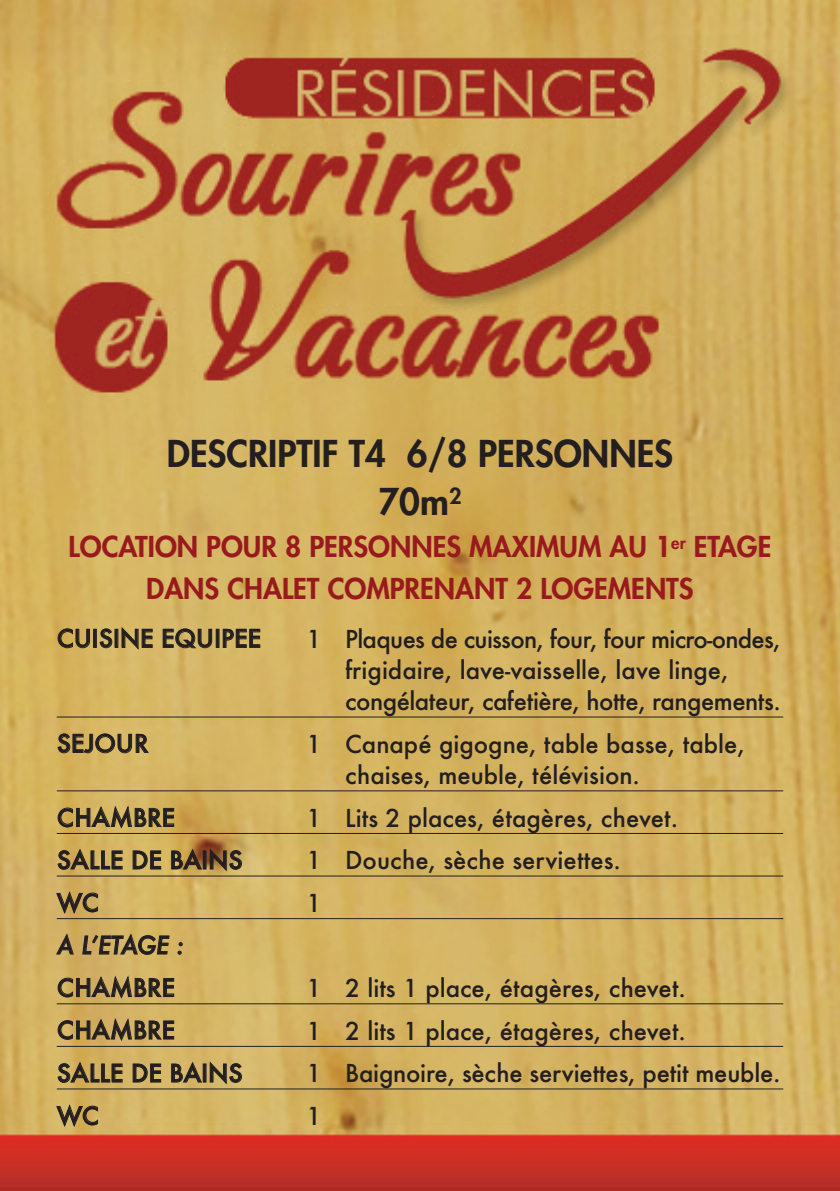
<style>
.page{position:relative;width:840px;height:1191px;background:#fff}
.page>*{position:absolute;margin:0;border:0;box-sizing:border-box;transform-origin:0 0}
.t1{font:800 36px/48px "Futura";color:#231f20;text-align:center}
.t2{font:800 28px/42px "Futura";color:#981a1d;text-align:center}
.t3{font:500 24px/31.2px "Futura";color:#231f20}
.t4{font:500 24px/31.2px "Futura";letter-spacing:-.02em;color:#231f20}
.t5{font:italic 500 24px "Futura";color:#231f20}
</style>
<div class="page">
<img style="left:0;top:0;width:839px;height:1190px">
<hr style="left:57px;top:716px;width:725px;height:1px;background:#231f20">
<hr style="left:57px;top:790px;width:725px;height:1px;background:#231f20">
<hr style="left:57px;top:833px;width:725px;height:1px;background:#231f20">
<hr style="left:57px;top:875px;width:725px;height:1px;background:#231f20">
<hr style="left:57px;top:918px;width:725px;height:1px;background:#231f20">
<hr style="left:57px;top:1003px;width:725px;height:1px;background:#231f20">
<hr style="left:57px;top:1046px;width:725px;height:1px;background:#231f20">
<hr style="left:57px;top:1088px;width:725px;height:1px;background:#231f20">
<h1 class="t1" style="left:167px;top:433px;width:507px">DESCRIPTIF T4 6/8 PERSONNES<br>70m<sup>2</sup></h1>
<p class="t2" style="left:69px;top:528px;width:703px">LOCATION POUR 8 PERSONNES MAXIMUM AU 1<sup>er</sup> ETAGE<br>DANS CHALET COMPRENANT 2 LOGEMENTS</p>
<p class="t3" style="left:57px;top:623px;width:206px">CUISINE EQUIPEE</p>
<p class="t4" style="left:345px;top:624px;width:437px;text-indent:-39px">1 Plaques de cuisson, four, four micro-ondes, frigidaire, lave-vaisselle, lave linge, congélateur, cafetière, hotte, rangements.</p>
<p class="t3" style="left:57px;top:728px;width:93px">SEJOUR</p>
<p class="t3" style="left:345px;top:729px;width:401px;text-indent:-39px">1 Canapé gigogne, table basse, table, chaises, meuble, télévision.</p>
<p class="t3" style="left:57px;top:802px;width:120px">CHAMBRE</p>
<p class="t3" style="left:306px;top:803px;width:373px">1 Lits 2 places, étagères, chevet.</p>
<p class="t3" style="left:57px;top:845px;width:187px">SALLE DE BAINS</p>
<p class="t3" style="left:306px;top:845px;width:316px">1 Douche, sèche serviettes.</p>
<p class="t3" style="left:57px;top:887px;width:43px">WC</p>
<p class="t3" style="left:306px;top:888px;width:16px">1</p>
<p class="t5" style="left:57px;top:931px;width:128px">A L’ETAGE :</p>
<p class="t3" style="left:57px;top:972px;width:120px">CHAMBRE</p>
<p class="t3" style="left:306px;top:973px;width:381px">1 2 lits 1 place, étagères, chevet.</p>
<p class="t3" style="left:57px;top:1015px;width:120px">CHAMBRE</p>
<p class="t3" style="left:306px;top:1015px;width:381px">1 2 lits 1 place, étagères, chevet.</p>
<p class="t3" style="left:57px;top:1058px;width:187px">SALLE DE BAINS</p>
<p class="t3" style="left:306px;top:1058px;width:475px">1 Baignoire, sèche serviettes, petit meuble.</p>
<p class="t3" style="left:57px;top:1100px;width:43px">WC</p>
<p class="t3" style="left:306px;top:1101px;width:16px">1</p>
</div>
